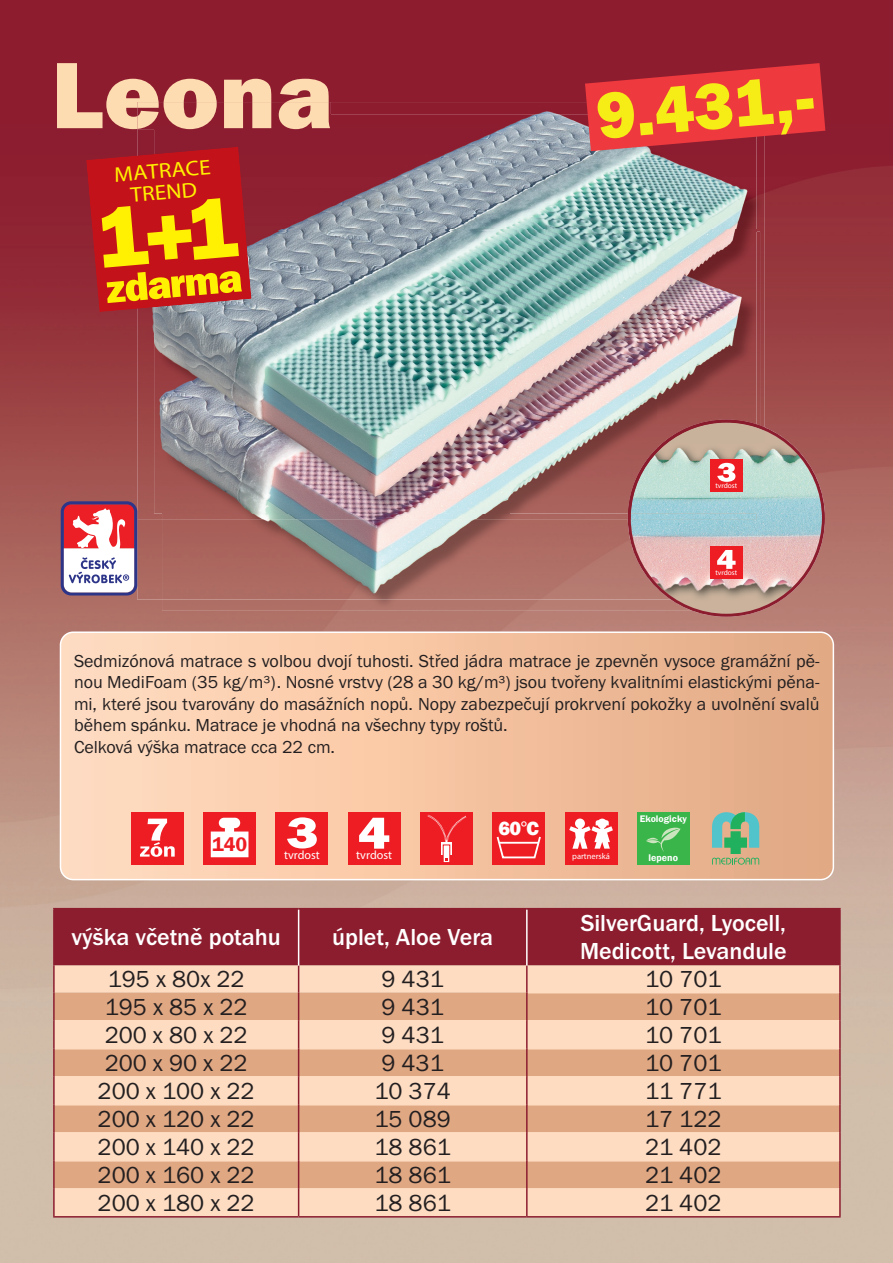
<style>
.page{position:relative;width:893px;height:1263px;background:#fff}
.page>*{position:absolute;margin:0;border:0;box-sizing:border-box;transform-origin:0 0}
.t1{font:97.5px "Franklin Gothic URW Hea";color:#fedcb1}
.t2{font:67.5px "Franklin Gothic URW Hea";color:#f7ed16}
.t3{font:24px "Franklin Gothic URW Boo";color:#231f20}
.t4{font:500 24px/28.8px "Franklin Gothic URW";color:#fff}
.t5{font:21.3px/21.3px "Franklin Gothic CE";color:#fff101;text-align:center;scale:1.1 1}
.t6{font:800 19.95px "Franklin Gothic";color:#fff}
.t7{font:600 19.95px "Franklin Gothic";color:#ee1d23}
.t8{font:18px/21.6px "Franklin Gothic URW Boo";color:#231f20}
.t9{font:12px "Myriad Pro";color:#fff}
.t10{font:9.9px "Franklin Gothic URW Dem";color:#fff}
.t11{font:600 9.9px "Franklin Gothic";color:#fff}
.t12{font:8.55px "Myriad Pro";color:#fff}
.t13{font:7.35px "Myriad Pro";color:#fff}
.s1{font-family:"Myriad Pro";font-weight:400}
</style>
<div class="page">
<img style="left:0;top:0;width:893px;height:1263px">
<img style="left:162px;top:600px;width:466px;height:11px">
<div style="left:137px;top:519px;width:25px;height:81px;background:#ab665e"></div>
<img style="left:162px;top:519px;width:466px;height:81px">
<img style="left:757px;top:151px;width:8px;height:269px">
<img style="left:757px;top:231px;width:3px;height:189px">
<img style="left:137px;top:102px;width:448px;height:45px">
<img style="left:137px;top:102px;width:193px;height:27px">
<img style="left:137px;top:312px;width:25px;height:207px">
<img style="left:162px;top:513px;width:466px;height:6px">
<img style="left:154px;top:114px;width:603px;height:115px">
<img style="left:154px;top:114px;width:176px;height:15px">
<img style="left:154px;top:312px;width:8px;height:201px">
<img style="left:252px;top:229px;width:505px;height:2px">
<img style="left:162px;top:231px;width:495px;height:282px">
<img style="left:657px;top:231px;width:100px;height:189px">
<svg style="left:55px;top:909px;width:784px;height:307px;background:#dda690"></svg>
<hr style="left:526px;top:965px;width:2px;height:28px;background:#8c1d2f">
<hr style="left:298px;top:909px;width:1px;height:56px;background:#fff">
<hr style="left:526px;top:909px;width:2px;height:56px;background:#fff">
<hr style="left:53px;top:908px;width:246px;height:1px;background:#8c1d2f">
<hr style="left:53px;top:909px;width:2px;height:56px;background:#8c1d2f">
<hr style="left:299px;top:908px;width:228px;height:1px;background:#8c1d2f">
<hr style="left:527px;top:908px;width:314px;height:1px;background:#8c1d2f">
<hr style="left:839px;top:909px;width:2px;height:56px;background:#8c1d2f">
<hr style="left:53px;top:965px;width:2px;height:28px;background:#8c1d2f">
<hr style="left:839px;top:965px;width:2px;height:28px;background:#8c1d2f">
<hr style="left:53px;top:993px;width:2px;height:28px;background:#8c1d2f">
<hr style="left:839px;top:993px;width:2px;height:28px;background:#8c1d2f">
<hr style="left:53px;top:1021px;width:2px;height:28px;background:#8c1d2f">
<hr style="left:839px;top:1021px;width:2px;height:28px;background:#8c1d2f">
<hr style="left:53px;top:1049px;width:2px;height:28px;background:#8c1d2f">
<hr style="left:839px;top:1049px;width:2px;height:28px;background:#8c1d2f">
<hr style="left:53px;top:1077px;width:2px;height:28px;background:#8c1d2f">
<hr style="left:839px;top:1077px;width:2px;height:28px;background:#8c1d2f">
<hr style="left:53px;top:1105px;width:2px;height:28px;background:#8c1d2f">
<hr style="left:839px;top:1105px;width:2px;height:28px;background:#8c1d2f">
<hr style="left:53px;top:1133px;width:2px;height:28px;background:#8c1d2f">
<hr style="left:839px;top:1133px;width:2px;height:28px;background:#8c1d2f">
<hr style="left:53px;top:1161px;width:2px;height:28px;background:#8c1d2f">
<hr style="left:839px;top:1161px;width:2px;height:28px;background:#8c1d2f">
<hr style="left:53px;top:1189px;width:2px;height:27px;background:#8c1d2f">
<hr style="left:839px;top:1189px;width:2px;height:27px;background:#8c1d2f">
<hr style="left:53px;top:1216px;width:246px;height:1px;background:#8c1d2f">
<hr style="left:299px;top:1216px;width:228px;height:1px;background:#8c1d2f">
<hr style="left:527px;top:1216px;width:314px;height:1px;background:#8c1d2f">
<svg style="left:60px;top:632px;width:773px;height:248px;background:#f3c3a2"></svg>
<div style="left:60px;top:631px;width:774px;height:249px;border:2px solid #fff;border-radius:13px"></div>
<div style="left:131px;top:812px;width:53px;height:53px;background:#ee1d23"></div>
<svg style="left:140px;top:819px;width:35px;height:38px"></svg>
<div style="left:203px;top:812px;width:53px;height:53px;background:#ee1d23"></div>
<svg style="left:211px;top:818px;width:37px;height:39px"></svg>
<div style="left:348px;top:812px;width:52px;height:53px;background:#ee1d23"></div>
<svg style="left:359px;top:818px;width:30px;height:31px"></svg>
<div style="left:420px;top:812px;width:53px;height:53px;background:#ee1d23"></div>
<svg style="left:427px;top:814px;width:40px;height:28px"></svg>
<svg style="left:441px;top:842px;width:11px;height:12px"></svg>
<div style="left:443px;top:845px;width:7px;height:17px;background:#fff"></div>
<div style="left:493px;top:812px;width:52px;height:53px;background:#ee1d23"></div>
<svg style="left:496px;top:836px;width:45px;height:23px"></svg>
<hr style="left:499px;top:842px;width:39px;height:2px;background:#fff">
<svg style="left:585px;top:63px;width:240px;height:88px;background:#d6343c"></svg>
<svg style="left:86px;top:147px;width:166px;height:165px;background:#c94a1c"></svg>
<div style="left:637px;top:812px;width:53px;height:53px;background:#3ab54a"></div>
<svg style="left:646px;top:827px;width:35px;height:25px"></svg>
<svg style="left:712px;top:812px;width:47px;height:53px;background:#82b593"></svg>
<div style="left:276px;top:812px;width:52px;height:53px;background:#ee1d23"></div>
<svg style="left:287px;top:817px;width:30px;height:31px"></svg>
<div style="left:565px;top:812px;width:52px;height:53px;background:#ee1d23"></div>
<svg style="left:569px;top:818px;width:44px;height:31px"></svg>
<svg style="left:61px;top:501px;width:76px;height:94px"></svg>
<svg style="left:628px;top:420px;width:197px;height:197px;background:#bba19e"></svg>
<h1 class="t1" style="left:51px;top:32px;width:284px">Leona</h1>
<p class="t5" style="left:113px;top:164px;width:89px;rotate:-5deg">MATRACE<br>TREND</p>
<h2 class="t2" style="left:593px;top:73px;width:220px;rotate:-5deg">9.431,-</h2>
<p class="t13" style="left:715px;top:481px;width:23px">tvrdost</p>
<p class="t13" style="left:715px;top:568px;width:23px">tvrdost</p>
<p class="t8" style="left:74px;top:649px;width:747px">Sedmizónová matrace s volbou dvojí tuhosti. Střed jádra matrace je zpevněn vysoce gramážní pě&shy;nou MediFoam (35 kg/m³). Nosné vrstvy (28 a 30 kg/m³) jsou tvořeny kvalitními elastickými pěna&shy;mi, které jsou tvarovány do masážních nopů. Nopy zabezpečují prokrvení pokožky a uvolnění svalů během spánku. Matrace je vhodná na všechny typy roštů.<br>Celková výška matrace cca 22 cm.</p>
<p class="t7" style="left:212px;top:832px;width:37px">140</p>
<p class="t6" style="left:498px;top:815px;width:42px">60<span class="s1">°</span>C</p>
<p class="t10" style="left:640px;top:813px;width:49px">Ekologicky</p>
<p class="t9" style="left:284px;top:848px;width:37px">tvrdost</p>
<p class="t12" style="left:572px;top:851px;width:39px">partnerská</p>
<p class="t11" style="left:649px;top:851px;width:31px">lepeno</p>
<p class="t9" style="left:356px;top:848px;width:37px">tvrdost</p>
<h3 class="t4" style="left:72px;top:922px;width:211px">výška včetně potahu</h3>
<h3 class="t4" style="left:332px;top:922px;width:163px">úplet, Aloe Vera</h3>
<h3 class="t4" style="left:580px;top:908px;width:208px">SilverGuard, Lyocell,<br>Medicott, Levandule</h3>
<h3 class="t3" style="left:108px;top:964px;width:138px">195 x 80x 22</h3>
<h3 class="t3" style="left:382px;top:964px;width:64px">9 431</h3>
<h3 class="t3" style="left:645px;top:964px;width:78px">10 701</h3>
<h3 class="t3" style="left:105px;top:992px;width:144px">195 x 85 x 22</h3>
<h3 class="t3" style="left:381px;top:992px;width:64px">9 431</h3>
<h3 class="t3" style="left:645px;top:992px;width:78px">10 701</h3>
<h3 class="t3" style="left:105px;top:1020px;width:144px">200 x 80 x 22</h3>
<h3 class="t3" style="left:381px;top:1020px;width:64px">9 431</h3>
<h3 class="t3" style="left:645px;top:1020px;width:78px">10 701</h3>
<h3 class="t3" style="left:105px;top:1048px;width:144px">200 x 90 x 22</h3>
<h3 class="t3" style="left:381px;top:1048px;width:64px">9 431</h3>
<h3 class="t3" style="left:645px;top:1048px;width:78px">10 701</h3>
<h3 class="t3" style="left:98px;top:1076px;width:159px">200 x 100 x 22</h3>
<h3 class="t3" style="left:374px;top:1076px;width:78px">10 374</h3>
<h3 class="t3" style="left:645px;top:1076px;width:78px">11 771</h3>
<h3 class="t3" style="left:98px;top:1104px;width:159px">200 x 120 x 22</h3>
<h3 class="t3" style="left:374px;top:1104px;width:78px">15 089</h3>
<h3 class="t3" style="left:645px;top:1104px;width:78px">17 122</h3>
<h3 class="t3" style="left:98px;top:1132px;width:159px">200 x 140 x 22</h3>
<h3 class="t3" style="left:374px;top:1132px;width:78px">18 861</h3>
<h3 class="t3" style="left:645px;top:1132px;width:78px">21 402</h3>
<h3 class="t3" style="left:98px;top:1160px;width:159px">200 x 160 x 22</h3>
<h3 class="t3" style="left:374px;top:1160px;width:78px">18 861</h3>
<h3 class="t3" style="left:645px;top:1160px;width:78px">21 402</h3>
<h3 class="t3" style="left:98px;top:1188px;width:159px">200 x 180 x 22</h3>
<h3 class="t3" style="left:374px;top:1188px;width:78px">18 861</h3>
<h3 class="t3" style="left:645px;top:1188px;width:78px">21 402</h3>
</div>
